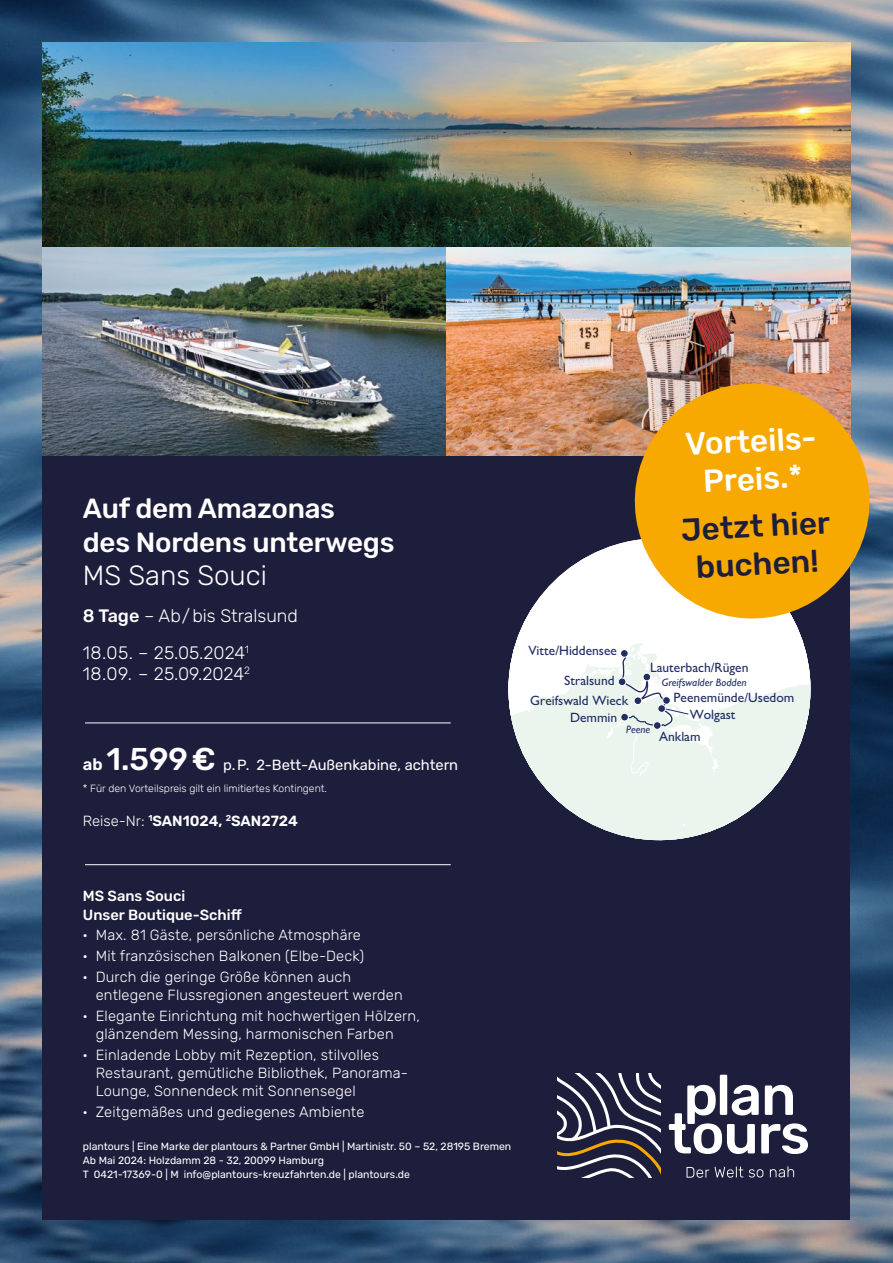
<style>
.page{position:relative;width:893px;height:1263px;background:#fff}
.page>*{position:absolute;margin:0;border:0;box-sizing:border-box;transform-origin:0 0}
.t1{font:500 31.5px/37.8px "Rubik";color:#fff;text-align:center}
.t2{font:500 31.5px/37.8px "Rubik";color:#1d1d3c;text-align:center}
.t3{font:500 27.75px/33.3px "Rubik";letter-spacing:-.01em;color:#fff}
.t4{font:300 27.75px "Rubik";color:#fff}
.t5{font:300 18px/21.3px "Rubik";color:#fff}
.t6{font:300 14.7px/20.7px "Rubik";letter-spacing:.01em;color:#fff}
.t7{font:14.7px "Rubik";color:#fff}
.t8{font:500 14.7px/18.3px "Rubik";color:#fff}
.t9{font:600 14.7px "Rubik";color:#fff}
.t10{font:500 13.5px "Gill Sans Nova";color:#212e63}
.t11{font:italic 500 10.8px "Gill Sans Nova";color:#212e63}
.t12{font:italic 10.8px "Gill Sans";color:#212e63}
.t13{font:10.5px/14.1px "Rubik";color:#fff}
.t14{font:300 10.5px "Rubik";color:#fff}
.s1{font-weight:500}
.s2{font-weight:600;font-size:16.5px}
.s3{font-weight:500;font-size:31.5px}
.s4{font-weight:300}
</style>
<div class="page">
<img style="left:0;top:0;width:893px;height:1263px">
<div style="left:43px;top:429px;width:807px;height:791px;background:#1d1d3c"></div>
<img style="left:43px;top:43px;width:807px;height:413px">
<img style="left:446px;top:248px;width:404px;height:208px">
<svg style="left:539px;top:541px;width:88px;height:57px"></svg>
<svg style="left:533px;top:772px;width:253px;height:69px;fill:#ebf5ee"></svg>
<svg style="left:508px;top:598px;width:303px;height:174px;background:#e6eaea"></svg>
<svg style="left:579px;top:651px;width:110px;height:177px;background:#eaf2ed"></svg>
<div style="left:657px;top:704px;width:9px;height:9px;border:1px solid #fff;border-radius:50%"></div>
<div style="left:643px;top:673px;width:8px;height:8px;background:#212e63;border:1px solid #fff;border-radius:50%"></div>
<div style="left:620px;top:649px;width:8px;height:9px;background:#212e63;border:1px solid #fff;border-radius:50%"></div>
<div style="left:662px;top:696px;width:9px;height:9px;background:#212e63;border:1px solid #fff;border-radius:50%"></div>
<div style="left:634px;top:696px;width:8px;height:9px;background:#212e63;border:1px solid #fff;border-radius:50%"></div>
<svg style="left:669px;top:1075px;width:139px;height:79px"></svg>
<svg style="left:686px;top:1166px;width:57px;height:12px"></svg>
<svg style="left:749px;top:1169px;width:14px;height:8px"></svg>
<svg style="left:770px;top:1166px;width:24px;height:11px"></svg>
<svg style="left:557px;top:1074px;width:104px;height:103px"></svg>
<svg style="left:627px;top:376px;width:250px;height:250px;background:#dfa430"></svg>
<hr style="left:85px;top:722px;width:366px;height:1px;background:#fff">
<hr style="left:85px;top:864px;width:366px;height:1px;background:#fff">
<h2 class="t3" style="left:83px;top:493px;width:313px">Auf dem Amazonas<br>des Nordens unterwegs</h2>
<h2 class="t4" style="left:83px;top:560px;width:186px">MS Sans Souci</h2>
<p class="t5" style="left:83px;top:605px;width:217px"><span class="s1">8 Tage</span> – Ab/bis Stralsund</p>
<p class="t5" style="left:83px;top:642px;width:169px">18.05. – 25.05.2024<sup>1<br></sup>18.09. – 25.09.2024<sup>2</sup></p>
<p class="t7" style="left:83px;top:756px;width:377px"><span class="s2">ab</span> <span class="s3">1.599€</span> p.P. 2-Bett-Außenkabine, achtern</p>
<p class="t14" style="left:83px;top:782px;width:246px">* Für den Vorteilspreis gilt ein limitiertes Kontingent.</p>
<p class="t9" style="left:83px;top:812px;width:217px"><span class="s4">Reise-Nr:</span> <sup>1</sup>SAN1024, <sup>2</sup>SAN2724</p>
<p class="t10" style="left:528px;top:642px;width:90px">Vitte/Hiddensee</p>
<p class="t10" style="left:564px;top:672px;width:52px">Stralsund</p>
<h1 class="t1" style="left:684px;top:426px;width:133px;rotate:-3deg">Vorteils-<br>Preis.*</h1>
<h1 class="t2" style="left:680px;top:512px;width:151px;rotate:-3deg">Jetzt hier buchen!</h1>
<p class="t10" style="left:650px;top:659px;width:100px">Lauterbach/Rügen</p>
<p class="t11" style="left:662px;top:675px;width:86px">Greifswalder Bodden</p>
<p class="t10" style="left:530px;top:692px;width:100px">Greifswald Wieck</p>
<p class="t10" style="left:673px;top:689px;width:123px">Peenemünde/Usedom</p>
<p class="t10" style="left:570px;top:709px;width:49px">Demmin</p>
<p class="t10" style="left:690px;top:706px;width:47px">Wolgast</p>
<p class="t12" style="left:626px;top:722px;width:26px">Peene</p>
<p class="t10" style="left:659px;top:728px;width:43px">Anklam</p>
<p class="t8" style="left:83px;top:887px;width:160px">MS Sans Souci<br>Unser Boutique-Schiff</p>
<p class="t6" style="left:83px;top:925px;width:283px">· Max. 81 Gäste, persönliche Atmosphäre · Mit französischen Balkonen (Elbe-Deck) · Durch die geringe Größe können auch</p>
<p class="t6" style="left:83px;top:985px;width:338px;text-align:center">entlegene Flussregionen angesteuert werden<br>· Elegante Einrichtung mit hochwertigen Hölzern,</p>
<p class="t6" style="left:83px;top:1024px;width:312px;text-indent:13px">glänzendem Messing, harmonischen Farben · Einladende Lobby mit Rezeption, stilvolles</p>
<p class="t6" style="left:96px;top:1064px;width:314px;line-height:18.3px">Restaurant, gemütliche Bibliothek, Panorama-<br>Lounge, Sonnendeck mit Sonnensegel</p>
<p class="t6" style="left:83px;top:1102px;width:283px">· Zeitgemäßes und gediegenes Ambiente</p>
<p class="t13" style="left:83px;top:1139px;width:430px">plantours | Eine Marke der plantours &amp; Partner GmbH | Martinistr. 50 – 52, 28195 Bremen<br>Ab Mai 2024: Holzdamm 28 - 32, 20099 Hamburg<br>T 0421-17369-0 | M info@plantours-kreuzfahrten.de | plantours.de</p>
</div>
